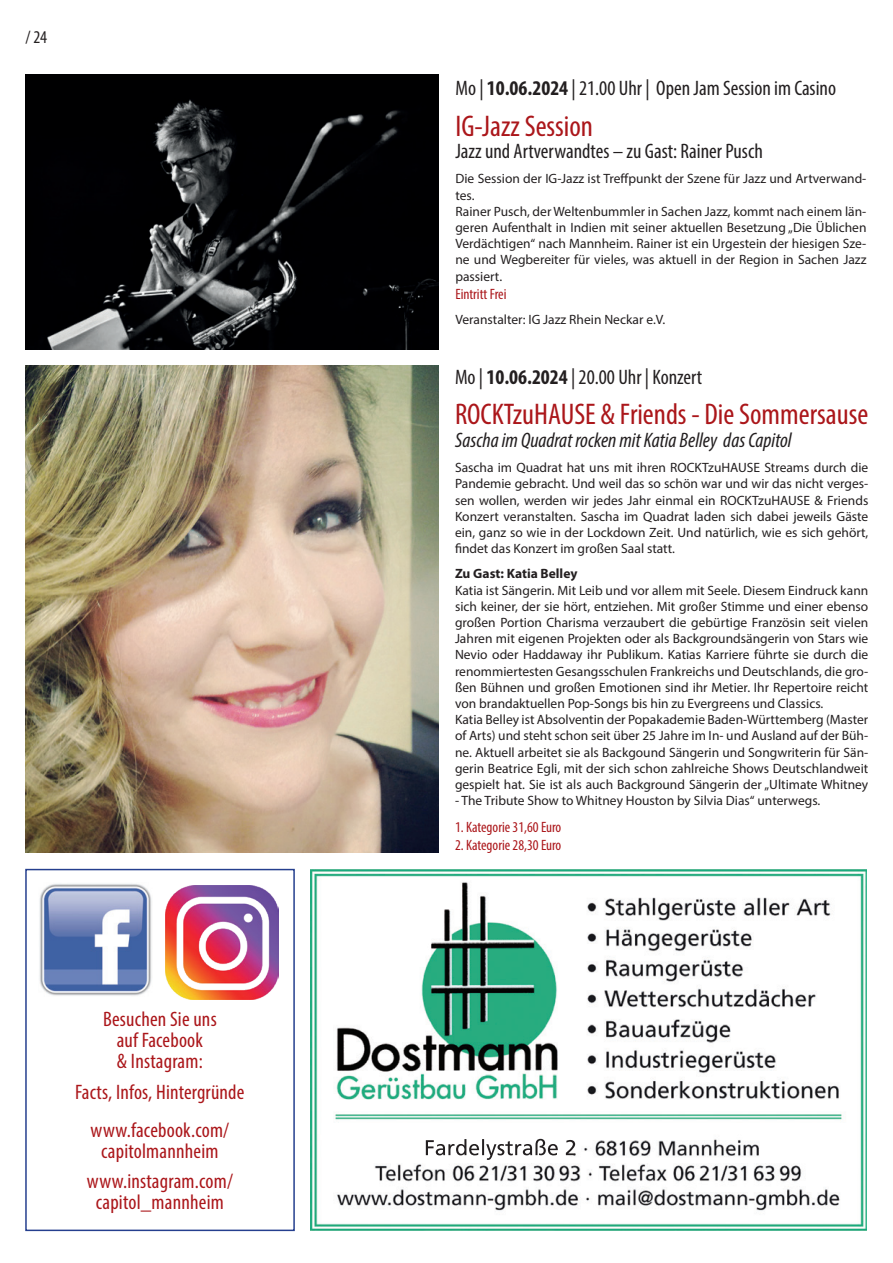
<style>
.page{position:relative;width:893px;height:1263px;background:#fff}
.page>*{position:absolute;margin:0;border:0;box-sizing:border-box;transform-origin:0 0}
.t1{font:condensed 30px "Myriad Pro";color:#ab161a}
.t2{font:condensed 21px/21px "Myriad Pro";letter-spacing:.01em;color:#ab161a;text-align:center}
.t3{font:condensed 21px "Myriad Pro";color:#231f20}
.t4{font:italic condensed 21px "Myriad Pro";color:#231f20}
.t5{font:condensed 18px "Myriad Pro";color:#231f20}
.t6{font:condensed 15px "Myriad Pro";color:#ab161a}
.t7{font:13.5px/16.2px "Myriad Pro";color:#231f20}
.t8{font:700 13.5px "Myriad Pro";color:#231f20}
.s1{font-weight:700}
</style>
<div class="page">
<img style="left:310px;top:869px;width:556px;height:361px">
<img style="left:26px;top:366px;width:412px;height:487px">
<img style="left:26px;top:75px;width:413px;height:275px">
<div style="left:25px;top:869px;width:270px;height:362px;border:2px solid #253f8e"></div>
<img style="left:39px;top:883px;width:113px;height:113px">
<img style="left:165px;top:886px;width:114px;height:113px">
<h3 class="t5" style="left:26px;top:26px;width:23px">/ 24</h3>
<h2 class="t2" style="left:103px;top:1008px;width:115px">Besuchen Sie uns auf Facebook<br>&amp; Instagram:</h2>
<h2 class="t2" style="left:75px;top:1073px;width:171px;line-height:37.7px">Facts, Infos, Hintergründe www.facebook.com/</h2>
<h2 class="t2" style="left:87px;top:1135px;width:148px;line-height:30px">capitolmannheim www.instagram.com/</h2>
<h2 class="t2" style="left:96px;top:1191px;width:129px">capitol_mannheim</h2>
<h2 class="t3" style="left:455px;top:75px;width:382px">Mo | <span class="s1">10.06.2024</span> | 21.00 Uhr | Open Jam Session im Casino</h2>
<h1 class="t1" style="left:455px;top:108px;width:139px">IG-Jazz Session</h1>
<h2 class="t3" style="left:455px;top:138px;width:309px">Jazz und Artverwandtes – zu Gast: Rainer Pusch</h2>
<p class="t7" style="left:455px;top:170px;width:413px">Die Session der IG-Jazz ist Treffpunkt der Szene für Jazz und Artverwand&shy;tes.<br>Rainer Pusch, der Weltenbummler in Sachen Jazz, kommt nach einem län&shy;geren Aufenthalt in Indien mit seiner aktuellen Besetzung „Die Üblichen Verdächtigen“ nach Mannheim. Rainer ist ein Urgestein der hiesigen Sze&shy;ne und Wegbereiter für vieles, was aktuell in der Region in Sachen Jazz passiert.</p>
<p class="t6" style="left:455px;top:284px;width:53px">Eintritt Frei</p>
<p class="t7" style="left:455px;top:311px;width:211px">Veranstalter: IG Jazz Rhein Neckar e.V.</p>
<h2 class="t3" style="left:455px;top:364px;width:249px">Mo | <span class="s1">10.06.2024</span> | 20.00 Uhr | Konzert</h2>
<h1 class="t1" style="left:455px;top:396px;width:415px">ROCKTzuHAUSE &amp; Friends - Die Sommersause</h1>
<h2 class="t4" style="left:455px;top:427px;width:338px">Sascha im Quadrat rocken mit Katia Belley das Capitol</h2>
<p class="t7" style="left:455px;top:459px;width:415px;text-align:justify">Sascha im Quadrat hat uns mit ihren ROCKTzuHAUSE Streams durch die Pandemie gebracht. Und weil das so schön war und wir das nicht verges&shy;sen wollen, werden wir jedes Jahr einmal ein ROCKTzuHAUSE &amp; Friends Konzert veranstalten. Sascha im Quadrat laden sich dabei jeweils Gäste ein, ganz so wie in der Lockdown Zeit. Und natürlich, wie es sich gehört, findet das Konzert im großen Saal statt.</p>
<p class="t8" style="left:455px;top:565px;width:124px">Zu Gast: Katia Belley</p>
<p class="t7" style="left:455px;top:582px;width:415px">Katia ist Sängerin. Mit Leib und vor allem mit Seele. Diesem Eindruck kann sich keiner, der sie hört, entziehen. Mit großer Stimme und einer ebenso großen Portion Charisma verzaubert die gebürtige Französin seit vielen Jahren mit eigenen Projekten oder als Backgroundsängerin von Stars wie Nevio oder Haddaway ihr Publikum. Katias Karriere führte sie durch die renommiertesten Gesangsschulen Frankreichs und Deutschlands, die gro&shy;ßen Bühnen und großen Emotionen sind ihr Metier. Ihr Repertoire reicht von brandaktuellen Pop-Songs bis hin zu Evergreens und Classics.<br>Katia Belley ist Absolventin der Popakademie Baden-Württemberg (Master of Arts) und steht schon seit über 25 Jahre im In- und Ausland auf der Büh&shy;ne. Aktuell arbeitet sie als Backgound Sängerin und Songwriterin für Sän&shy;gerin Beatrice Egli, mit der sich schon zahlreiche Shows Deutschlandweit gespielt hat. Sie ist als auch Background Sängerin der „Ultimate Whitney</p>
<p class="t7" style="left:455px;top:792px;width:367px">- The Tribute Show to Whitney Houston by Silvia Dias“ unterwegs.</p>
<p class="t6" style="left:455px;top:818px;width:108px">1. Kategorie 31,60 Euro</p>
<p class="t6" style="left:455px;top:836px;width:108px">2. Kategorie 28,30 Euro</p>
</div>
